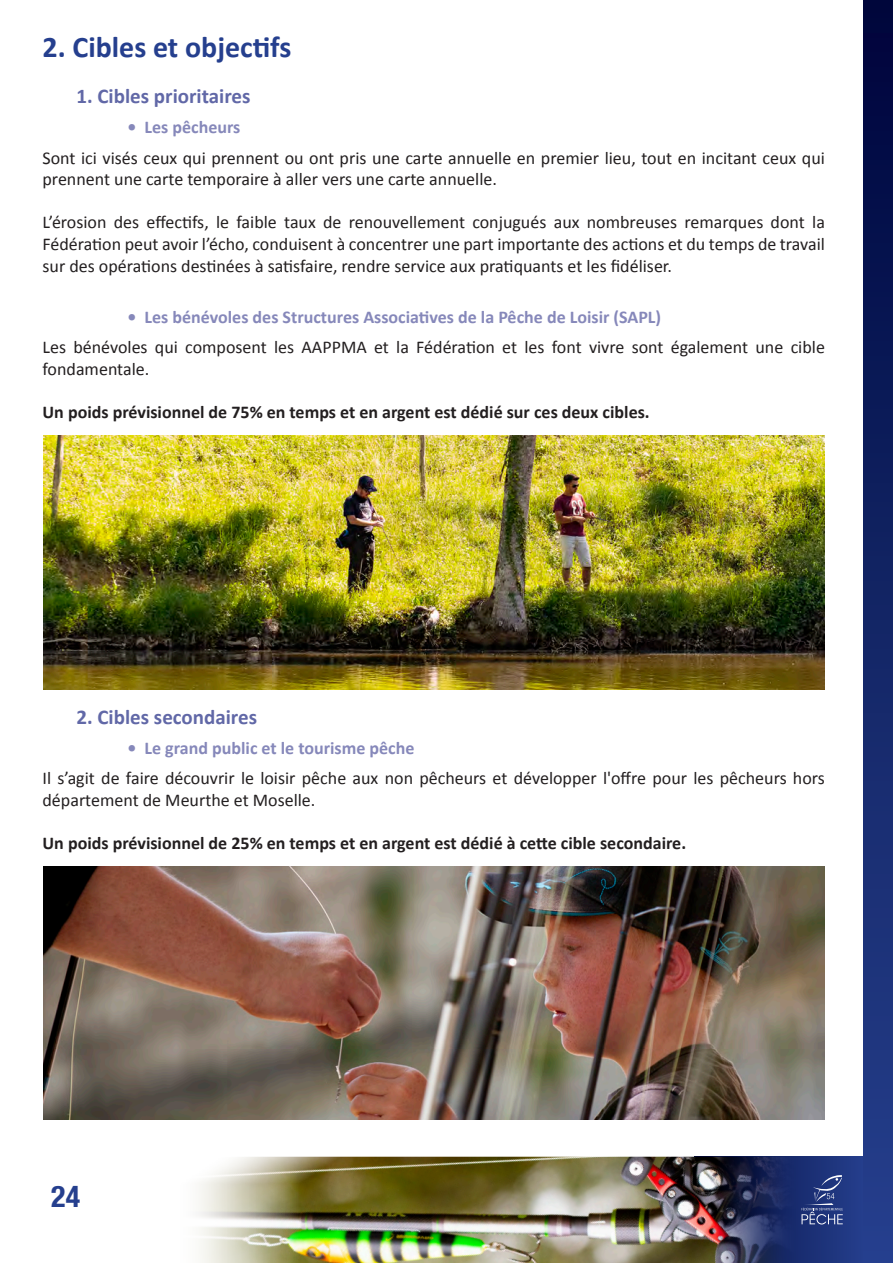
<style>
.page{position:relative;width:893px;height:1263px;background:#fff}
.page>*{position:absolute;margin:0;border:0;box-sizing:border-box;transform-origin:0 0}
.TITRE_1{font:700 30px "Calibri";color:#253f8e}
.t1{font:700 condensed 30px "Helvetica Neue";color:#253f8e}
.TITRE_2{font:700 21px "Calibri";color:#6168a7}
.t2{font:18px/21.6px "Calibri";color:#231f20}
.t3{font:700 18px "Calibri";color:#231f20}
.t4{font:700 18px "Calibri";color:#8688ba}
</style>
<div class="page">
<svg style="left:801px;top:1157px;width:62px;height:106px;background:#1f3680"></svg>
<svg style="left:801px;top:1174px;width:42px;height:50px;background:#3a4d8a"></svg>
<div style="left:863px;top:0;width:30px;height:1263px;background:linear-gradient(to bottom,#00063d,#27418e)"></div>
<img style="left:44px;top:436px;width:780px;height:253px">
<img style="left:43px;top:866px;width:781px;height:254px">
<img style="left:199px;top:1157px;width:602px;height:106px">
<p class="TITRE_1" style="left:43px;top:28px;width:250px">2. Cibles et objectifs</p>
<p class="TITRE_2" style="left:77px;top:83px;width:175px">1. Cibles prioritaires</p>
<p class="t4" style="left:128px;top:116px;width:114px">• Les pêcheurs</p>
<p class="t2" style="left:43px;top:146px;width:784px">Sont ici visés ceux qui prennent ou ont pris une carte annuelle en premier lieu, tout en incitant ceux qui prennent une carte temporaire à aller vers une carte annuelle.</p>
<p class="t2" style="left:43px;top:211px;width:784px;text-align:justify">L’érosion des effectifs, le faible taux de renouvellement conjugués aux nombreuses remarques dont la Fédération peut avoir l’écho, conduisent à concentrer une part importante des actions et du temps de travail sur des opérations destinées à satisfaire, rendre service aux pratiquants et les fidéliser.</p>
<p class="t4" style="left:128px;top:306px;width:535px">• Les bénévoles des Structures Associatives de la Pêche de Loisir (SAPL)</p>
<p class="t2" style="left:43px;top:336px;width:784px">Les bénévoles qui composent les AAPPMA et la Fédération et les font vivre sont également une cible fondamentale.</p>
<p class="t3" style="left:43px;top:401px;width:609px">Un poids prévisionnel de 75% en temps et en argent est dédié sur ces deux cibles.</p>
<p class="TITRE_2" style="left:77px;top:704px;width:182px">2. Cibles secondaires</p>
<p class="t4" style="left:128px;top:737px;width:288px">• Le grand public et le tourisme pêche</p>
<p class="t2" style="left:43px;top:767px;width:784px">Il s’agit de faire découvrir le loisir pêche aux non pêcheurs et développer l'offre pour les pêcheurs hors département de Meurthe et Moselle.</p>
<p class="t3" style="left:43px;top:832px;width:645px">Un poids prévisionnel de 25% en temps et en argent est dédié à cette cible secondaire.</p>
<p class="t1" style="left:51px;top:1171px;width:30px">24</p>
</div>
